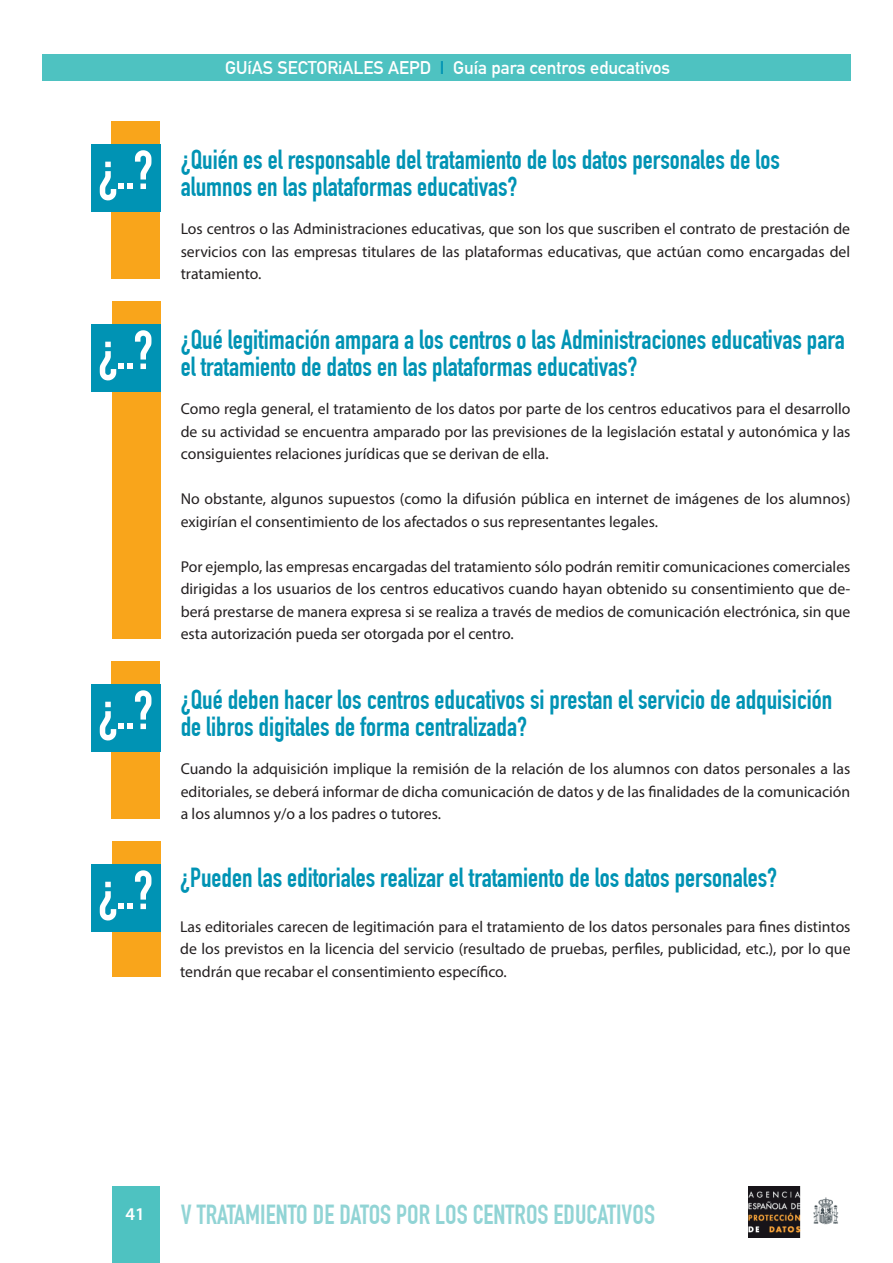
<style>
.page{position:relative;width:893px;height:1263px;background:#fff}
.page>*{position:absolute;margin:0;border:0;box-sizing:border-box;transform-origin:0 0}
.t1{font:700 27px/27px "DIN Condensed";color:#0093b4}
.t2{font:700 27px "DIN Condensed";color:#91d4d5}
.t3{font:700 18px "DIN Alternate";color:#fff}
.t4{font:600 18px "Myriad Pro";color:#fff}
.t5{font:15.75px/22.5px "Myriad Pro";color:#231f20;text-align:justify}
.s1{color:#0093b4}
.s2{font-size:54px;color:#fff}
</style>
<div class="page">
<div style="left:42px;top:54px;width:809px;height:27px;background:#4ec2c1"></div>
<div style="left:112px;top:1186px;width:47px;height:77px;background:#4ec2c1"></div>
<img style="left:748px;top:1186px;width:91px;height:51px">
<div style="left:112px;top:122px;width:48px;height:157px;background:#f9a51b"></div>
<div style="left:91px;top:144px;width:69px;height:68px;background:#0093b4"></div>
<div style="left:112px;top:302px;width:48px;height:337px;background:#f9a51b"></div>
<div style="left:91px;top:324px;width:69px;height:68px;background:#0093b4"></div>
<div style="left:112px;top:662px;width:48px;height:157px;background:#f9a51b"></div>
<div style="left:91px;top:684px;width:69px;height:68px;background:#0093b4"></div>
<div style="left:112px;top:842px;width:48px;height:135px;background:#f9a51b"></div>
<div style="left:91px;top:864px;width:69px;height:68px;background:#0093b4"></div>
<p class="t3" style="left:225px;top:54px;width:446px">GUíAS SECTORiALES AEPD <span class="s1">I</span> Guía para centros educativos</p>
<h1 class="t1" style="left:181px;top:146px;width:601px;text-indent:-83px"><span class="s2">¿..?</span> ¿Quién es el responsable del tratamiento de los datos personales de los alumnos en las plataformas educativas?</h1>
<p class="t5" style="left:181px;top:217px;width:671px">Los centros o las Administraciones educativas, que son los que suscriben el contrato de prestación de servicios con las empresas titulares de las plataformas educativas, que actúan como encargadas del tratamiento.</p>
<h1 class="t1" style="left:181px;top:326px;width:665px;text-indent:-83px"><span class="s2">¿..?</span> ¿Qué legitimación ampara a los centros o las Administraciones educativas para el tratamiento de datos en las plataformas educativas?</h1>
<p class="t5" style="left:181px;top:397px;width:671px">Como regla general, el tratamiento de los datos por parte de los centros educativos para el desarrollo de su actividad se encuentra amparado por las previsiones de la legislación estatal y autonómica y las consiguientes relaciones jurídicas que se derivan de ella.</p>
<p class="t5" style="left:181px;top:487px;width:671px">No obstante, algunos supuestos (como la difusión pública en internet de imágenes de los alumnos) exigirían el consentimiento de los afectados o sus representantes legales.</p>
<p class="t5" style="left:181px;top:555px;width:671px">Por ejemplo, las empresas encargadas del tratamiento sólo podrán remitir comunicaciones comerciales dirigidas a los usuarios de los centros educativos cuando hayan obtenido su consentimiento que de&shy;berá prestarse de manera expresa si se realiza a través de medios de comunicación electrónica, sin que esta autorización pueda ser otorgada por el centro.</p>
<h1 class="t1" style="left:181px;top:686px;width:653px;text-indent:-83px"><span class="s2">¿..?</span> ¿Qué deben hacer los centros educativos si prestan el servicio de adquisición de libros digitales de forma centralizada?</h1>
<p class="t5" style="left:181px;top:757px;width:671px">Cuando la adquisición implique la remisión de la relación de los alumnos con datos personales a las editoriales, se deberá informar de dicha comunicación de datos y de las finalidades de la comunicación a los alumnos y/o a los padres o tutores.</p>
<h1 class="t1" style="left:98px;top:864px;width:681px"><span class="s2">¿..?</span> ¿Pueden las editoriales realizar el tratamiento de los datos personales?</h1>
<p class="t5" style="left:180px;top:915px;width:672px">Las editoriales carecen de legitimación para el tratamiento de los datos personales para fines distintos de los previstos en la licencia del servicio (resultado de pruebas, perfiles, publicidad, etc.), por lo que tendrán que recabar el consentimiento específico.</p>
<p class="t4" style="left:125px;top:1202px;width:21px">41</p>
<h1 class="t2" style="left:181px;top:1199px;width:476px">V TRATAMIENTO DE DATOS POR LOS CENTROS EDUCATIVOS</h1>
</div>
